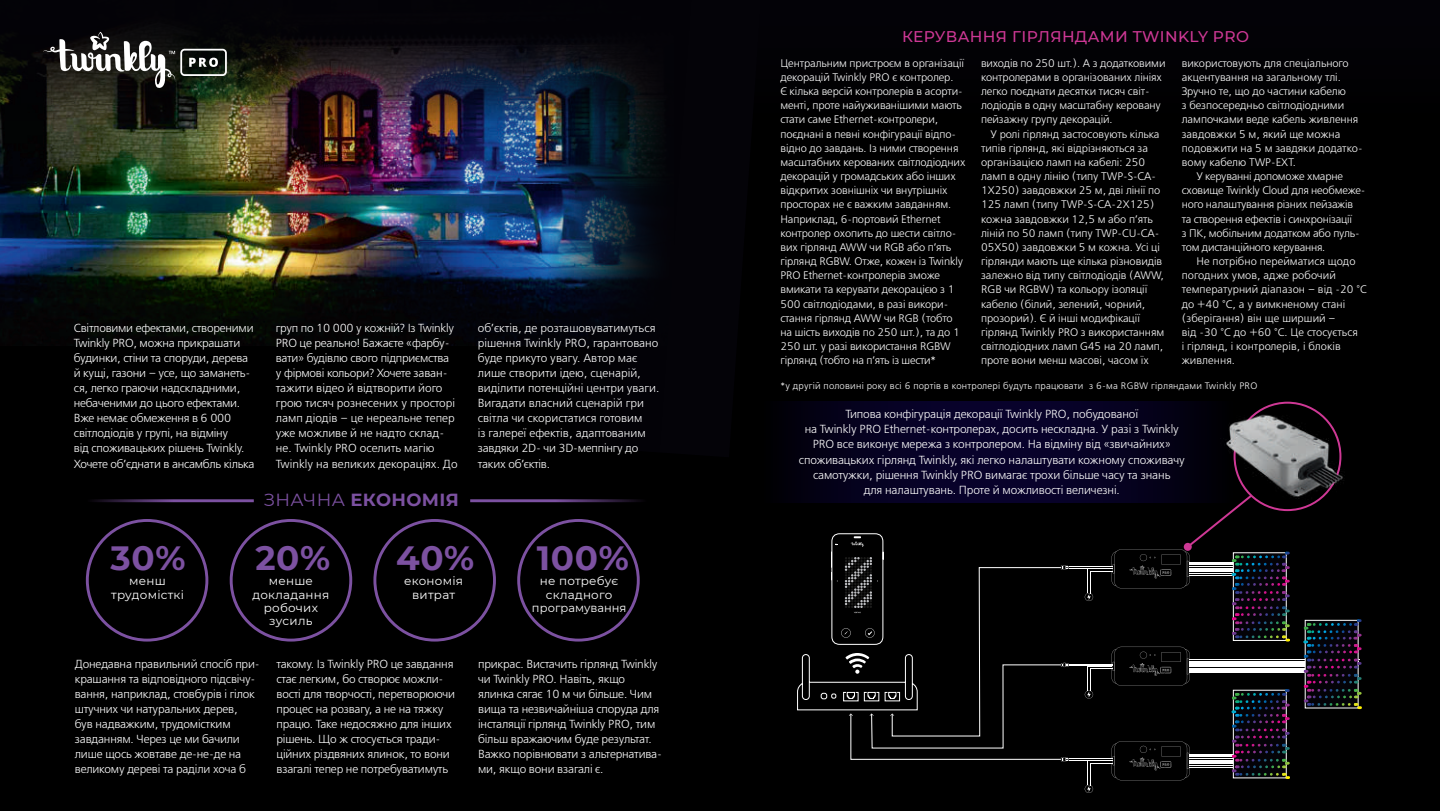
<style>
.page{position:relative;width:1440px;height:811px;background:#000}
.page>*{position:absolute;margin:0;border:0;box-sizing:border-box;transform-origin:0 0}
.t1{font:700 33.6px "Montserrat";letter-spacing:.02em;color:#7c51a1}
.t2{font:700 17.6px "Montserrat";letter-spacing:.02em;color:#7c51a1}
.t3{font:500 15.4px "Montserrat";letter-spacing:.025em;color:#ce3895}
.t4{font:11.6px/15px "Free Set C";letter-spacing:-.015em;color:#fff}
.t5{font:11.6px/13.2px "Montserrat";letter-spacing:.02em;color:#fff;text-align:center}
.t6{font:11px/14.2px "Free Set C";letter-spacing:-.01em;color:#fff}
.t7{font:9.4px "Free Set C";letter-spacing:.025em;color:#fff}
.s1{font-weight:400}
</style>
<div class="page">
<img style="left:0;top:121px;width:536px;height:225px">
<img style="left:0;top:23px;width:536px;height:98px">
<img style="left:536px;top:36px;width:131px;height:310px">
<div style="left:86px;top:519px;width:122px;height:122px;border:3px solid #7c51a1;border-radius:50%"></div>
<div style="left:230px;top:519px;width:122px;height:122px;border:3px solid #7c51a1;border-radius:50%"></div>
<div style="left:373px;top:519px;width:123px;height:122px;border:3px solid #7c51a1;border-radius:50%"></div>
<div style="left:517px;top:519px;width:123px;height:122px;border:3px solid #7c51a1;border-radius:50%"></div>
<hr style="left:85px;top:499px;width:169px;height:3px;background:#7c51a1">
<hr style="left:470px;top:499px;width:178px;height:3px;background:#7c51a1">
<svg style="left:790px;top:402px;width:415px;height:101px;background:#060121"></svg>
<hr style="left:1069px;top:758px;width:43px;height:1px;background:#fff">
<hr style="left:1069px;top:760px;width:43px;height:1px;background:#fff">
<hr style="left:1069px;top:664px;width:43px;height:1px;background:#fff">
<hr style="left:1069px;top:665px;width:43px;height:1px;background:#fff">
<hr style="left:1189px;top:659px;width:170px;height:1px;background:#fff">
<hr style="left:1189px;top:673px;width:167px;height:1px;background:#fff">
<hr style="left:1189px;top:661px;width:170px;height:1px;background:#fff">
<hr style="left:1189px;top:662px;width:170px;height:1px;background:#fff">
<hr style="left:1189px;top:663px;width:169px;height:1px;background:#fff">
<hr style="left:1189px;top:664px;width:169px;height:1px;background:#fff">
<hr style="left:1189px;top:666px;width:169px;height:1px;background:#fff">
<hr style="left:1189px;top:668px;width:168px;height:1px;background:#fff">
<hr style="left:1189px;top:669px;width:168px;height:1px;background:#fff">
<hr style="left:1189px;top:670px;width:167px;height:1px;background:#fff">
<hr style="left:1189px;top:671px;width:167px;height:1px;background:#fff">
<hr style="left:1069px;top:566px;width:43px;height:1px;background:#fff">
<hr style="left:1069px;top:568px;width:43px;height:1px;background:#fff">
<svg style="left:797px;top:533px;width:272px;height:228px"></svg>
<img style="left:1301px;top:619px;width:61px;height:91px">
<img style="left:1198px;top:408px;width:145px;height:95px">
<svg style="left:1085px;top:492px;width:205px;height:301px"></svg>
<div style="left:1184px;top:543px;width:8px;height:8px;background:#ce3895;border-radius:50%"></div>
<svg style="left:43px;top:32px;width:184px;height:56px"></svg>
<p class="t4" style="left:74px;top:320px;width:182px">Світловими ефектами, створеними<br>Twinkly PRO, можна прикрашати будинки, стіни та споруди, дерева й кущі, газони – усе, що заманеть&shy;ся, легко граючи надскладними, небаченими до цього ефектами.<br>Вже немає обмеження в 6 000 світлодіодів у групі, на відміну<br>від споживацьких рішень Twinkly.<br>Хочете об’єднати в ансамбль кілька</p>
<p class="t4" style="left:276px;top:320px;width:183px">груп по 10 000 у кожній? Із Twinkly<br>PRO це реально! Бажаєте «фарбу&shy;вати» будівлю свого підприємства у фірмові кольори? Хочете заван&shy;тажити відео й відтворити його грою тисяч рознесених у просторі ламп діодів – це нереальне тепер уже можливе й не надто склад&shy;не. Twinkly PRO оселить магію<br>Twinkly на великих декораціях. До</p>
<p class="t4" style="left:478px;top:320px;width:183px">об’єктів, де розташовуватимуться рішення Twinkly PRO, гарантовано буде прикуто увагу. Автор має лише створити ідею, сценарій, виділити потенційні центри уваги.<br>Вигадати власний сценарій гри світла чи скористатися готовим<br>із галереї ефектів, адаптованим завдяки 2D- чи 3D-меппінгу до таких об’єктів.</p>
<h1 class="t1" style="left:111px;top:533px;width:76px">30%</h1>
<p class="t5" style="left:111px;top:574px;width:74px">менш трудомісткі</p>
<h2 class="t2" style="left:264px;top:487px;width:197px"><span class="s1">ЗНАЧНА</span> ЕКОНОМІЯ</h2>
<h1 class="t1" style="left:396px;top:533px;width:80px">40%</h1>
<p class="t5" style="left:404px;top:574px;width:60px">економія витрат</p>
<h1 class="t1" style="left:255px;top:533px;width:76px">20%</h1>
<p class="t5" style="left:252px;top:574px;width:78px">менше докладання робочих зусиль</p>
<h1 class="t1" style="left:537px;top:533px;width:94px">100%</h1>
<p class="t5" style="left:532px;top:574px;width:96px">не потребує складного програмування</p>
<p class="t4" style="left:75px;top:656px;width:186px">Донедавна правильний спосіб при&shy;крашання та відповідного підсвічу&shy;вання, наприклад, стовбурів і гілок штучних чи натуральних дерев,<br>був надважким, трудомістким завданням. Через це ми бачили лише щось жовтаве де-не-де на великому дереві та раділи хоча б</p>
<p class="t4" style="left:276px;top:656px;width:180px">такому. Із Twinkly PRO це завдання стає легким, бо створює можли&shy;вості для творчості, перетворюючи процес на розвагу, а не на тяжку працю. Таке недосяжно для інших рішень. Що ж стосується тради&shy;ційних різдвяних ялинок, то вони взагалі тепер не потребуватимуть</p>
<p class="t4" style="left:478px;top:656px;width:185px">прикрас. Вистачить гірлянд Twinkly чи Twinkly PRO. Навіть, якщо ялинка сягає 10 м чи більше. Чим вища та незвичайніша споруда для інсталяції гірлянд Twinkly PRO, тим більш вражаючим буде результат.<br>Важко порівнювати з альтернатива&shy;ми, якщо вони взагалі є.</p>
<h3 class="t3" style="left:902px;top:26px;width:348px">КЕРУВАННЯ ГІРЛЯНДАМИ TWINKLY PRO</h3>
<p class="t6" style="left:780px;top:56px;width:187px">Центральним пристроєм в організації декорацій Twinkly PRO є контролер.<br>Є кілька версій контролерів в асорти&shy;менті, проте найуживанішими мають стати саме Ethernet-контролери, поєднані в певні конфігурації відпо&shy;відно до завдань. Із ними створення масштабних керованих світлодіодних декорацій у громадських або інших відкритих зовнішніх чи внутрішніх просторах не є важким завданням.<br>Наприклад, 6-портовий Ethernet контролер охопить до шести світло&shy;вих гірлянд AWW чи RGB або п’ять гірлянд RGBW. Отже, кожен із Twinkly PRO Ethernet-контролерів зможе вмикати та керувати декорацією з 1<br>500 світлодіодами, в разі викори&shy;стання гірлянд AWW чи RGB (тобто на шість виходів по 250 шт.), та до 1<br>250 шт. у разі використання RGBW гірлянд (тобто на п’ять із шести*</p>
<p class="t6" style="left:981px;top:56px;width:186px">виходів по 250 шт.). А з додатковими контролерами в організованих лініях легко поєднати десятки тисяч світ&shy;лодіодів в одну масштабну керовану пейзажну групу декорацій.</p>
<p class="t6" style="left:981px;top:127px;width:185px;text-indent:9px">У ролі гірлянд застосовують кілька типів гірлянд, які відрізняються за організацією ламп на кабелі: 250 ламп в одну лінію (типу TWP-S-CA-1X250) завдовжки 25 м, дві лінії по 125 ламп (типу TWP-S-CA-2X125) кожна завдовжки 12,5 м або п’ять ліній по 50 ламп (типу TWP-CU-CA-05X50) завдовжки 5 м кожна. Усі ці гірлянди мають ще кілька різновидів залежно від типу світлодіодів (AWW, RGB чи RGBW) та кольору ізоляції кабелю (білий, зелений, чорний, прозорий). Є й інші модифікації гірлянд Twinkly PRO з використанням світлодіодних ламп G45 на 20 ламп, проте вони менш масові, часом їх</p>
<p class="t6" style="left:1182px;top:56px;width:168px">використовують для спеціального</p>
<p class="t6" style="left:1182px;top:70px;width:161px">акцентування на загальному тлі.</p>
<p class="t6" style="left:1182px;top:84px;width:166px">Зручно те, що до частини кабелю</p>
<p class="t6" style="left:1182px;top:98px;width:164px">з безпосередньо світлодіодними</p>
<p class="t6" style="left:1182px;top:113px;width:178px">лампочками веде кабель живлення</p>
<p class="t6" style="left:1182px;top:127px;width:160px">завдовжки 5 м, який ще можна</p>
<p class="t6" style="left:1182px;top:141px;width:182px">подовжити на 5 м завдяки додатко-</p>
<p class="t6" style="left:1182px;top:155px;width:115px">вому кабелю TWP-EXT.</p>
<p class="t6" style="left:1196px;top:169px;width:148px">У керуванні допоможе хмарне</p>
<p class="t6" style="left:1182px;top:184px;width:185px">сховище Twinkly Cloud для необмеже-</p>
<p class="t6" style="left:1182px;top:198px;width:173px">ного налаштування різних пейзажів</p>
<p class="t6" style="left:1182px;top:212px;width:172px">та створення ефектів і синхронізації</p>
<p class="t6" style="left:1182px;top:226px;width:179px">з ПК, мобільним додатком або пуль-</p>
<p class="t6" style="left:1182px;top:240px;width:145px">том дистанційного керування.</p>
<p class="t6" style="left:1196px;top:254px;width:161px">Не потрібно перейматися щодо</p>
<p class="t6" style="left:1182px;top:269px;width:156px">погодних умов, адже робочий</p>
<p class="t6" style="left:1182px;top:283px;width:187px">температурний діапазон – від -20 °С</p>
<p class="t6" style="left:1182px;top:297px;width:165px">до +40 °С, а у вимкненому стані</p>
<p class="t6" style="left:1182px;top:311px;width:155px">(зберігання) він ще ширший –</p>
<p class="t6" style="left:1182px;top:325px;width:178px">від -30 °С до +60 °С. Це стосується</p>
<p class="t6" style="left:1182px;top:339px;width:161px">і гірлянд, і контролерів, і блоків</p>
<p class="t6" style="left:1182px;top:354px;width:55px">живлення.</p>
<p class="t7" style="left:780px;top:380px;width:478px">*у другій половині року всі 6 портів в контролері будуть працювати з 6-ма RGBW гірляндами Twinkly PRO</p>
<p class="t4" style="left:799px;top:406px;width:388px;text-align:center">Типова конфігурація декорації Twinkly PRO, побудованої<br>на Twinkly PRO Ethernet-контролерах, досить нескладна. У разі з Twinkly PRO все виконує мережа з контролером. На відміну від «звичайних» споживацьких гірлянд Twinkly, які легко налаштувати кожному споживачу самотужки, рішення Twinkly PRO вимагає трохи більше часу та знань<br>для налаштувань. Проте й можливості величезні.</p>
</div>
